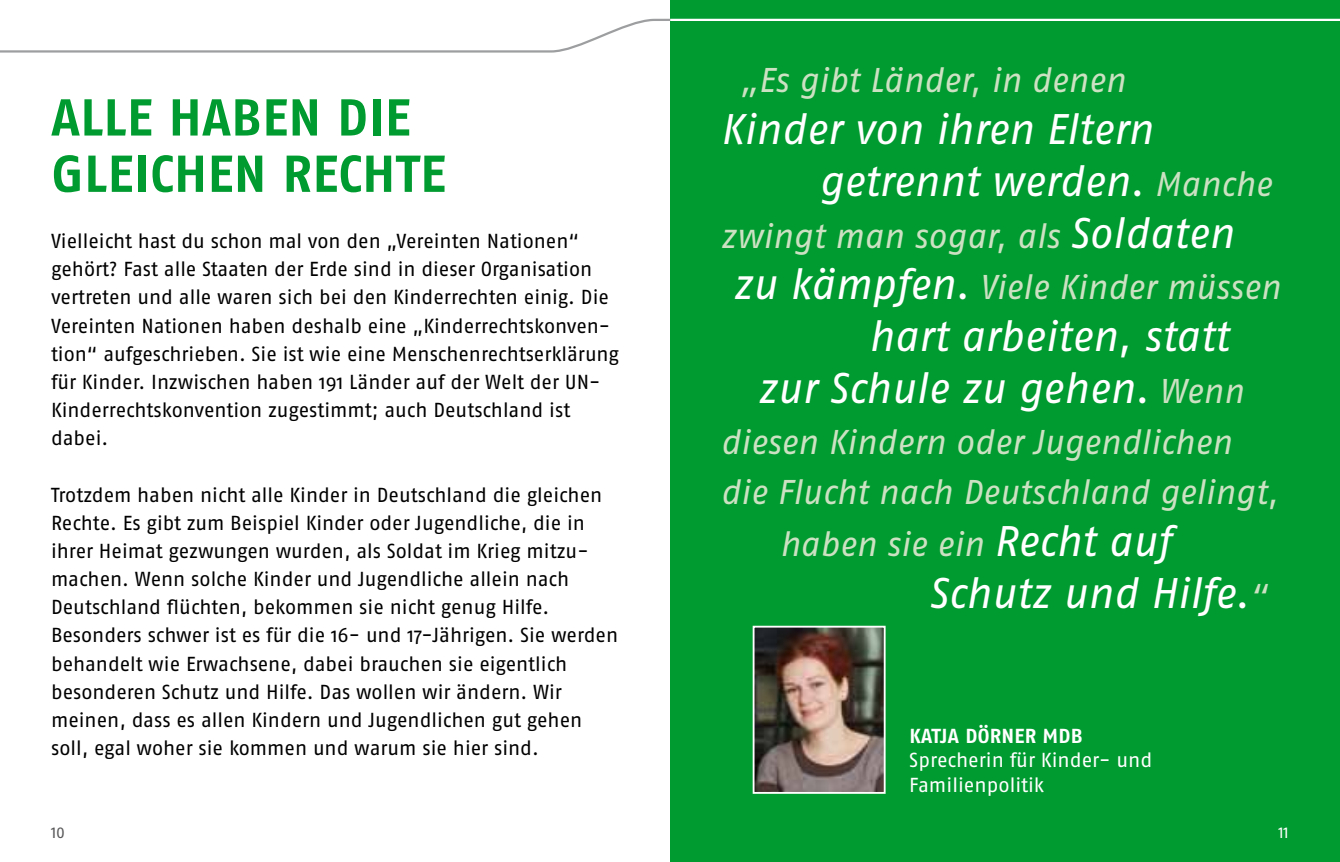
<style>
.page{position:relative;width:1340px;height:862px;background:#fff}
.page>*{position:absolute;margin:0;border:0;box-sizing:border-box;transform-origin:0 0}
.t1{font:700 51.75px/56.2px "Fago OT";letter-spacing:.01em;color:#009b30}
.t2{font:italic 42.75px/51.8px "Fago OT";letter-spacing:-.005em;color:#fff}
.t3{font:italic 34.43px/51.8px "Fago OT";letter-spacing:-.005em;color:#cce1c2}
.t4{font:20.25px/28.1px "Fago OT";letter-spacing:-.005em;color:#000}
.t5{font:20.25px/24.8px "Fago OT";letter-spacing:-.005em;color:#fff}
.t6{font:700 20.25px "Fago OT";letter-spacing:.01em;color:#fff}
.t7{font:15.75px "Fago OT";color:#58585a}
.t8{font:15.75px "Fago OT";color:#fff}
.s1{font-size:34.43px;color:#cce1c2}
.s2{font-size:42.75px;color:#fff}
</style>
<div class="page">
<svg style="left:0;top:18px;width:670px;height:35px"></svg>
<div style="left:670px;top:0;width:669px;height:861px;background:#009b30"></div>
<hr style="left:670px;top:19px;width:669px;height:2px;background:#fff">
<img style="left:755px;top:628px;width:127px;height:162px">
<div style="left:752px;top:625px;width:133px;height:168px;border:2px solid #fff"></div>
<h1 class="t1" style="left:51px;top:89px;width:396px">ALLE HABEN DIE<br>GLEICHEN RECHTE</h1>
<p class="t4" style="left:51px;top:227px;width:569px">Vielleicht hast du schon mal von den „Vereinten Nationen“ gehört? Fast alle Staaten der Erde sind in dieser Organisation vertreten und alle waren sich bei den Kinderrechten einig. Die Vereinten Nationen haben deshalb eine „Kinderrechtskonven&shy;tion“ aufgeschrieben. Sie ist wie eine Menschenrechtserklärung für Kinder. Inzwischen haben 191 Länder auf der Welt der UN-Kinderrechtskonvention zugestimmt; auch Deutschland ist dabei.</p>
<p class="t4" style="left:51px;top:480px;width:568px">Trotzdem haben nicht alle Kinder in Deutschland die gleichen Rechte. Es gibt zum Beispiel Kinder oder Jugendliche, die in ihrer Heimat gezwungen wurden, als Soldat im Krieg mitzu&shy;machen. Wenn solche Kinder und Jugendliche allein nach Deutschland flüchten, bekommen sie nicht genug Hilfe.<br>Besonders schwer ist es für die 16- und 17-Jährigen. Sie werden behandelt wie Erwachsene, dabei brauchen sie eigentlich besonderen Schutz und Hilfe. Das wollen wir ändern. Wir meinen, dass es allen Kindern und Jugendlichen gut gehen soll, egal woher sie kommen und warum sie hier sind.</p>
<h3 class="t3" style="left:740px;top:54px;width:387px">„Es gibt Länder, in denen</h3>
<h2 class="t2" style="left:818px;top:103px;width:455px;text-indent:-98px">Kinder von ihren Eltern getrennt werden. <span class="s1">Manche</span></h2>
<h3 class="t3" style="left:732px;top:209px;width:549px;text-indent:-12px">zwingt man sogar, als <span class="s2">Soldaten zu kämpfen.</span> Viele Kinder müssen</h3>
<h2 class="t2" style="left:757px;top:310px;width:488px;text-indent:111px">hart arbeiten, statt zur Schule zu gehen. <span class="s1">Wenn</span></h2>
<h3 class="t3" style="left:720px;top:415px;width:513px">diesen Kindern oder Jugendlichen</h3>
<h3 class="t3" style="left:720px;top:466px;width:559px">die Flucht nach Deutschland gelingt,</h3>
<h3 class="t3" style="left:779px;top:518px;width:393px">haben sie ein <span class="s2">Recht auf</span></h3>
<h2 class="t2" style="left:928px;top:566px;width:340px">Schutz und Hilfe.<span class="s1">“</span></h2>
<p class="t6" style="left:909px;top:723px;width:175px">KATJA DÖRN ER MD B</p>
<p class="t5" style="left:909px;top:747px;width:244px">Sprecherin für Kinder- und<br>Familienpolitik</p>
<p class="t7" style="left:51px;top:823px;width:16px">10</p>
<p class="t8" style="left:1278px;top:823px;width:12px">11</p>
</div>
